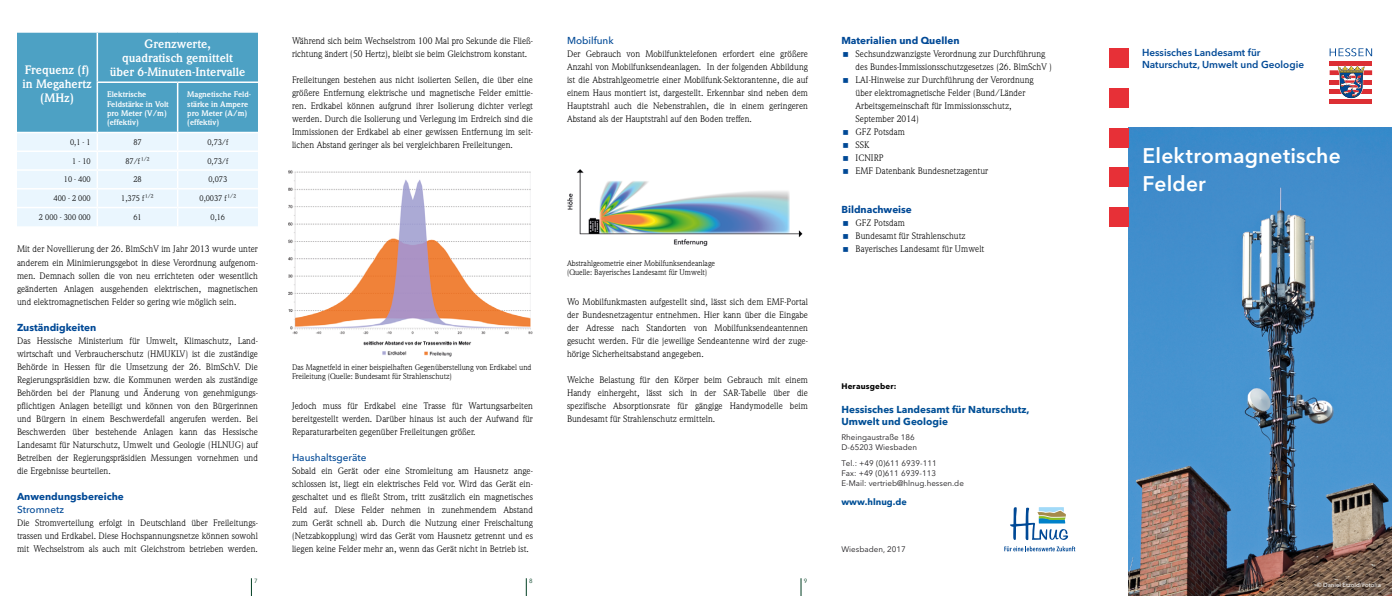
<style>
.page{position:relative;width:1392px;height:596px;background:#fff}
.page>*{position:absolute;margin:0;border:0;box-sizing:border-box;transform-origin:0 0}
.t1{font:600 21px/27px "Avenir Next LT Pro";letter-spacing:.01em;color:#fff}
.t2{font:700 12px/14px "Weidemann Std";color:#fff;text-align:center}
.t3{font:700 10px "Avenir Next LT Pro";color:#004996}
.t4{font:600 10px/12px "Avenir Next LT Pro";color:#004996}
.t5{font:700 10px/12px "Avenir Next LT Pro";color:#004f96}
.t6{font:500 10px "Avenir Next LT Pro";color:#004996}
.t7{font:9.2px/13px "Weidemann Std";letter-spacing:.005em;color:#000;text-align:justify}
.t8{font:700 9px "Avenir Next LT Pro";color:#004f96}
.t9{font:8px/9px "Weidemann Std";color:#000}
.t10{font:8px/10px "Avenir Next LT Pro";color:#1c1a1d}
.t11{font:700 8px/9.4px "Weidemann Std";color:#fff}
.t12{font:700 8px "Avenir Next LT Pro";letter-spacing:.02em;color:#000}
.t13{font:500 6px "Avenir Next LT Pro";color:#fff}
.t14{font:6px "Avenir Next LT Pro";color:#003e22}
</style>
<div class="page">
<svg style="left:801px;top:578px;width:1px;height:17px"></svg>
<svg style="left:251px;top:578px;width:1px;height:17px"></svg>
<svg style="left:526px;top:578px;width:1px;height:17px"></svg>
<img style="left:1128px;top:128px;width:264px;height:467px">
<div style="left:1108px;top:48px;width:20px;height:20px;background:#e73037"></div>
<div style="left:1108px;top:88px;width:20px;height:20px;background:#e73037"></div>
<div style="left:1108px;top:128px;width:20px;height:19px;background:#e73037"></div>
<div style="left:1108px;top:167px;width:20px;height:20px;background:#e73037"></div>
<div style="left:1108px;top:207px;width:20px;height:20px;background:#e73037"></div>
<svg style="left:1004px;top:546px;width:71px;height:5px"></svg>
<svg style="left:1010px;top:507px;width:58px;height:32px"></svg>
<svg style="left:1329px;top:48px;width:43px;height:55px"></svg>
<img style="left:288px;top:170px;width:245px;height:176px">
<svg style="left:17px;top:32px;width:241px;height:194px;background:#9ccbe0"></svg>
<img style="left:382px;top:351px;width:25px;height:5px">
<img style="left:424px;top:351px;width:28px;height:6px">
<div style="left:1311px;top:576px;width:76px;height:17px;background:#000;opacity:.75"></div>
<img style="left:567px;top:169px;width:236px;height:77px">
<h2 class="t2" style="left:23px;top:62px;width:71px">Frequenz (f) in Megahertz (MHz)</h2>
<h2 class="t2" style="left:110px;top:37px;width:137px">Grenzwerte,<br>quadratisch gemittelt über 6-Minuten-Intervalle</h2>
<p class="t11" style="left:107px;top:90px;width:63px">Elektrische<br>Feldstärke in Volt pro Meter (V/m) (effektiv)</p>
<p class="t11" style="left:187px;top:90px;width:65px">Magnetische Feld&shy;stärke in Ampere pro Meter (A/m) (effektiv)</p>
<p class="t9" style="left:70px;top:137px;width:22px">0,1 - 1</p>
<p class="t9" style="left:133px;top:137px;width:10px">87</p>
<p class="t9" style="left:207px;top:137px;width:22px">0,73/f</p>
<p class="t9" style="left:72px;top:156px;width:20px">1 - 10</p>
<p class="t9" style="left:125px;top:156px;width:26px">87/f¹<sup>/</sup>²</p>
<p class="t9" style="left:207px;top:156px;width:22px">0,73/f</p>
<p class="t9" style="left:64px;top:175px;width:28px">10 - 400</p>
<p class="t9" style="left:133px;top:175px;width:10px">28</p>
<p class="t9" style="left:208px;top:175px;width:20px">0,073</p>
<p class="t9" style="left:54px;top:193px;width:39px">400 - 2 000</p>
<p class="t9" style="left:121px;top:193px;width:34px">1,375 f¹<sup>/</sup>²</p>
<p class="t9" style="left:200px;top:193px;width:38px">0,0037 f¹<sup>/</sup>²</p>
<p class="t9" style="left:39px;top:212px;width:53px">2 000 - 300 000</p>
<p class="t9" style="left:133px;top:212px;width:10px">61</p>
<p class="t9" style="left:211px;top:212px;width:16px">0,16</p>
<p class="t7" style="left:17px;top:242px;width:242px">Mit der Novellierung der 26. BlmSchV im Jahr 2013 wurde unter anderem ein Minimierungsgebot in diese Verordnung aufgenom&shy;men. Demnach sollen die von neu errichteten oder wesentlich geänderten Anlagen ausgehenden elektrischen, magnetischen und elektromagnetischen Felder so gering wie möglich sein.</p>
<p class="t3" style="left:17px;top:321px;width:81px">Zuständigkeiten</p>
<p class="t7" style="left:17px;top:333px;width:242px">Das Hessische Ministerium für Umwelt, Klimaschutz, Land&shy;wirtschaft und Verbraucherschutz (HMUKLV) ist die zuständige Behörde in Hessen für die Umsetzung der 26. BlmSchV. Die Regierungspräsidien bzw. die Kommunen werden als zuständige Behörden bei der Planung und Änderung von genehmigungs&shy;pflichtigen Anlagen beteiligt und können von den Bürgerinnen und Bürgern in einem Beschwerdefall angerufen werden. Bei Beschwerden über bestehende Anlagen kann das Hessische Landesamt für Naturschutz, Umwelt und Geologie (HLNUG) auf Betreiben der Regierungspräsidien Messungen vornehmen und die Ergebnisse beurteilen.</p>
<p class="t3" style="left:17px;top:490px;width:108px">Anwendungsbereiche</p>
<p class="t6" style="left:17px;top:503px;width:49px">Stromnetz</p>
<p class="t7" style="left:17px;top:515px;width:242px">Die Stromverteilung erfolgt in Deutschland über Freileitungs&shy;trassen und Erdkabel. Diese Hochspannungsnetze können sowohl mit Wechselstrom als auch mit Gleichstrom betrieben werden.</p>
<p class="t7" style="left:292px;top:34px;width:242px">Während sich beim Wechselstrom 100 Mal pro Sekunde die Fließ&shy;richtung ändert (50 Hertz), bleibt sie beim Gleichstrom konstant.</p>
<p class="t7" style="left:292px;top:73px;width:242px">Freileitungen bestehen aus nicht isolierten Seilen, die über eine größere Entfernung elektrische und magnetische Felder emittie&shy;ren. Erdkabel können aufgrund ihrer Isolierung dichter verlegt werden. Durch die Isolierung und Verlegung im Erdreich sind die Immissionen der Erdkabel ab einer gewissen Entfernung im seit&shy;lichen Abstand geringer als bei vergleichbaren Freileitungen.</p>
<p class="t9" style="left:292px;top:362px;width:241px">Das Magnetfeld in einer beispielhaften Gegenüberstellung von Erdkabel und<br>Freileitung (Quelle: Bundesamt für Strahlenschutz)</p>
<p class="t7" style="left:292px;top:398px;width:242px">Jedoch muss für Erdkabel eine Trasse für Wartungsarbeiten bereitgestellt werden. Darüber hinaus ist auch der Aufwand für Reparaturarbeiten gegenüber Freileitungen größer.</p>
<p class="t6" style="left:292px;top:451px;width:76px">Haushaltsgeräte</p>
<p class="t7" style="left:292px;top:463px;width:242px">Sobald ein Gerät oder eine Stromleitung am Hausnetz ange&shy;schlossen ist, liegt ein elektrisches Feld vor. Wird das Gerät ein&shy;geschaltet und es fließt Strom, tritt zusätzlich ein magnetisches Feld auf. Diese Felder nehmen in zunehmendem Abstand zum Gerät schnell ab. Durch die Nutzung einer Freischaltung (Netzabkopplung) wird das Gerät vom Hausnetz getrennt und es liegen keine Felder mehr an, wenn das Gerät nicht in Betrieb ist.</p>
<p class="t6" style="left:567px;top:35px;width:48px">Mobilfunk</p>
<p class="t7" style="left:567px;top:47px;width:242px">Der Gebrauch von Mobilfunktelefonen erfordert eine größere Anzahl von Mobilfunksendeanlagen. In der folgenden Abbildung ist die Abstrahlgeometrie einer Mobilfunk-Sektorantenne, die auf einem Haus montiert ist, dargestellt. Erkennbar sind neben dem Hauptstrahl auch die Nebenstrahlen, die in einem geringeren Abstand als der Hauptstrahl auf den Boden treffen.</p>
<p class="t9" style="left:567px;top:259px;width:150px">Abstrahlgeometrie einer Mobilfunksendeanlage (Quelle: Bayerisches Landesamt für Umwelt)</p>
<p class="t7" style="left:567px;top:294px;width:242px">Wo Mobilfunkmasten aufgestellt sind, lässt sich dem EMF-Portal der Bundesnetzagentur entnehmen. Hier kann über die Eingabe der Adresse nach Standorten von Mobilfunksendeantennen gesucht werden. Für die jeweilige Sendeantenne wird der zuge&shy;hörige Sicherheitsabstand angegeben.</p>
<p class="t7" style="left:567px;top:372px;width:242px">Welche Belastung für den Körper beim Gebrauch mit einem Handy einhergeht, lässt sich in der SAR-Tabelle über die spezifische Absorptionsrate für gängige Handymodelle beim Bundesamt für Strahlenschutz ermitteln.</p>
<p class="t14" style="left:254px;top:576px;width:5px">7</p>
<p class="t14" style="left:529px;top:576px;width:5px">8</p>
<p class="t14" style="left:804px;top:576px;width:5px">9</p>
<p class="t3" style="left:841px;top:35px;width:120px">Materialien und Quellen</p>
<p class="t7" style="left:855px;top:47px;width:198px;text-align:left">Sechsundzwanzigste Verordnung zur Durchführung des Bundes-Immissionsschutzgesetzes (26. BlmSchV )<br>LAI-Hinweise zur Durchführung der Verordnung über elektromagnetische Felder (Bund/Länder<br>Arbeitsgemeinschaft für Immissionsschutz,<br>September 2014)<br>GFZ Potsdam<br>SSK<br>ICNIRP<br>EMF Datenbank Bundesnetzagentur</p>
<p class="t3" style="left:841px;top:204px;width:72px">Bildnachweise</p>
<p class="t7" style="left:855px;top:216px;width:130px;text-align:left">GFZ Potsdam<br>Bundesamt für Strahlenschutz<br>Bayerisches Landesamt für Umwelt</p>
<p class="t12" style="left:841px;top:381px;width:56px">Herausgeber:</p>
<p class="t5" style="left:841px;top:403px;width:190px">Hessisches Landesamt für Naturschutz,<br>Umwelt und Geologie</p>
<p class="t10" style="left:841px;top:432px;width:77px">Rheingaustraße 186<br>D-65203 Wiesbaden</p>
<p class="t10" style="left:841px;top:458px;width:124px">Tel.: +49 (0)611 6939-111<br>Fax: +49 (0)611 6939-113<br>E-Mail: vertrieb@hlnug.hessen.de</p>
<p class="t8" style="left:841px;top:495px;width:67px">www.hlnug.de</p>
<p class="t10" style="left:841px;top:543px;width:66px">Wiesbaden, 2017</p>
<p class="t4" style="left:1142px;top:46px;width:164px">Hessisches Landesamt für<br>Naturschutz, Umwelt und Geologie</p>
<h1 class="t1" style="left:1142px;top:142px;width:200px">Elektromagnetische<br>Felder</h1>
<p class="t13" style="left:1317px;top:581px;width:66px">© Daniel Etzold/Fotolia</p>
</div>
